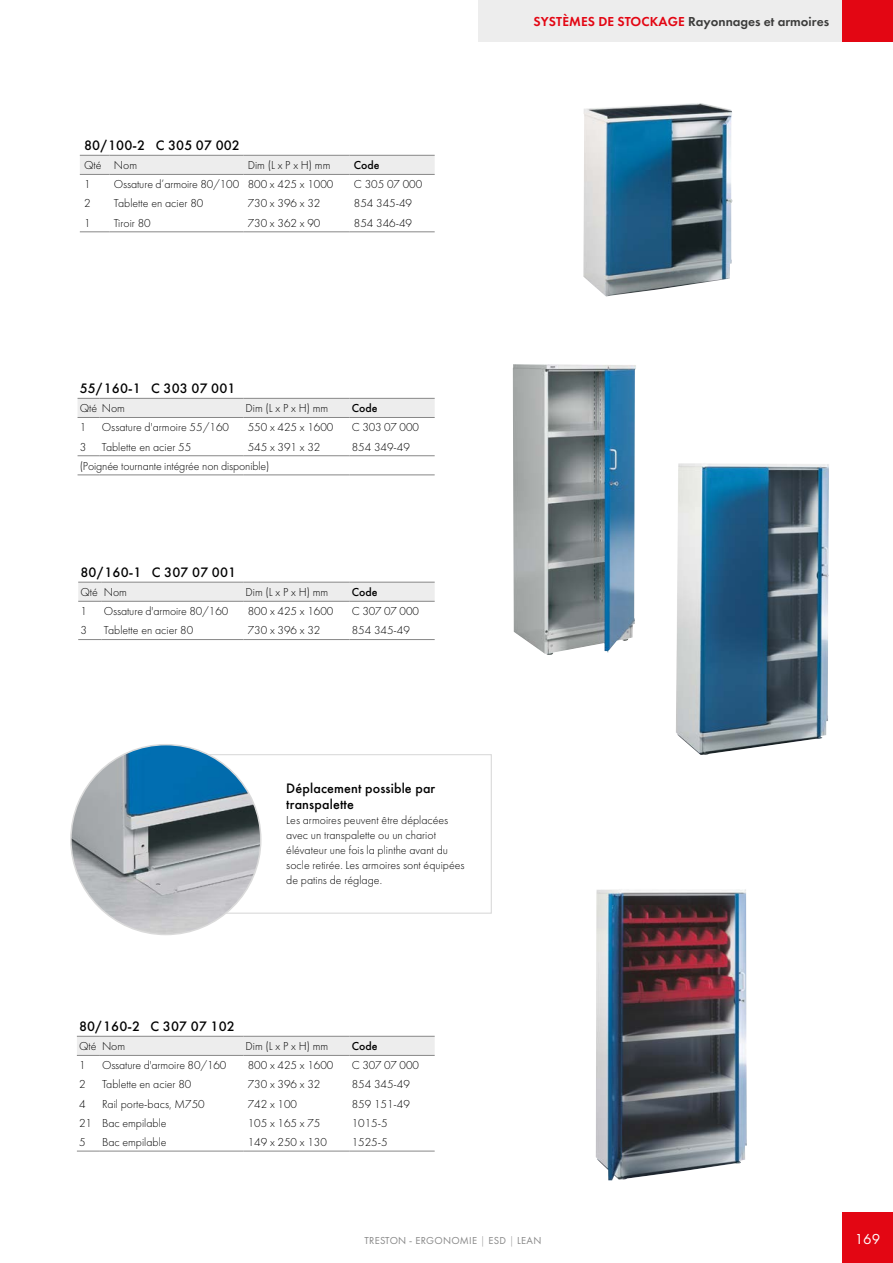
<style>
.page{position:relative;width:893px;height:1263px;background:#fff}
.page>*{position:absolute;margin:0;border:0;box-sizing:border-box;transform-origin:0 0}
.t1{font:15px "Futura";color:#fff}
.t2{font:500 14.25px/16.5px "Futura";letter-spacing:.01em;color:#000}
.t3{font:13.5px "Futura Demi";color:#3c3c3b}
.t4{font:300 12px/15px "Futura";color:#000}
.t5{font:500 12px "Futura";color:#000}
.t6{font:10.5px "Futura";letter-spacing:.025em;color:#878787}
.s1{color:#e30613}
.s2{font-weight:300}
</style>
<div class="page">
<img style="left:583px;top:103px;width:150px;height:193px">
<img style="left:513px;top:364px;width:123px;height:291px">
<img style="left:676px;top:463px;width:153px;height:292px">
<div style="left:207px;top:754px;width:285px;height:160px;border:1px solid #dadada"></div>
<img style="left:71px;top:745px;width:190px;height:189px;border-radius:95px">
<img style="left:596px;top:889px;width:151px;height:291px">
<div style="left:842px;top:1212px;width:51px;height:51px;background:#e30613"></div>
<div style="left:478px;top:0;width:415px;height:42px;background:#ededed"></div>
<div style="left:842px;top:0;width:51px;height:42px;background:#e30613"></div>
<div style="left:80px;top:156px;width:355px;height:18px;background:#ededed"></div>
<hr style="left:80px;top:155px;width:30px;height:1px;background:#878787">
<hr style="left:110px;top:155px;width:133px;height:1px;background:#878787">
<hr style="left:243px;top:155px;width:107px;height:1px;background:#878787">
<hr style="left:350px;top:155px;width:85px;height:1px;background:#878787">
<hr style="left:80px;top:174px;width:30px;height:1px;background:#878787">
<hr style="left:110px;top:174px;width:133px;height:1px;background:#878787">
<hr style="left:243px;top:174px;width:107px;height:1px;background:#878787">
<hr style="left:350px;top:174px;width:85px;height:1px;background:#878787">
<hr style="left:80px;top:231px;width:30px;height:1px;background:#878787">
<hr style="left:110px;top:231px;width:133px;height:1px;background:#878787">
<hr style="left:243px;top:231px;width:107px;height:1px;background:#878787">
<hr style="left:350px;top:231px;width:85px;height:1px;background:#878787">
<div style="left:78px;top:398px;width:357px;height:20px;background:#ededed"></div>
<hr style="left:100px;top:417px;width:143px;height:1px;background:#878787">
<hr style="left:243px;top:417px;width:107px;height:1px;background:#878787">
<hr style="left:350px;top:417px;width:85px;height:1px;background:#878787">
<svg style="left:78px;top:455px;width:22px;height:1px"></svg>
<hr style="left:100px;top:455px;width:143px;height:1px;background:#878787">
<hr style="left:243px;top:455px;width:107px;height:1px;background:#878787">
<hr style="left:350px;top:455px;width:85px;height:1px;background:#878787">
<svg style="left:78px;top:474px;width:22px;height:1px"></svg>
<hr style="left:100px;top:474px;width:143px;height:1px;background:#878787">
<hr style="left:243px;top:474px;width:107px;height:1px;background:#878787">
<hr style="left:350px;top:474px;width:85px;height:1px;background:#878787">
<svg style="left:78px;top:582px;width:357px;height:20px;background:#e8e8e8"></svg>
<hr style="left:102px;top:601px;width:141px;height:1px;background:#878787">
<hr style="left:243px;top:601px;width:107px;height:1px;background:#878787">
<hr style="left:350px;top:601px;width:85px;height:1px;background:#878787">
<svg style="left:78px;top:639px;width:24px;height:1px"></svg>
<hr style="left:102px;top:639px;width:141px;height:1px;background:#878787">
<hr style="left:243px;top:639px;width:107px;height:1px;background:#878787">
<hr style="left:350px;top:639px;width:85px;height:1px;background:#878787">
<svg style="left:77px;top:1036px;width:358px;height:20px;background:#e8e8e8"></svg>
<hr style="left:100px;top:1055px;width:143px;height:1px;background:#878787">
<hr style="left:243px;top:1055px;width:107px;height:1px;background:#878787">
<hr style="left:350px;top:1055px;width:85px;height:1px;background:#878787">
<svg style="left:77px;top:1151px;width:23px;height:1px"></svg>
<hr style="left:100px;top:1151px;width:143px;height:1px;background:#878787">
<hr style="left:243px;top:1151px;width:107px;height:1px;background:#878787">
<hr style="left:350px;top:1151px;width:85px;height:1px;background:#878787">
<p class="t2" style="left:84px;top:137px;width:157px">80/100-2 C 305 07 002</p>
<p class="t4" style="left:84px;top:158px;width:54px">Qté Nom</p>
<p class="t4" style="left:248px;top:158px;width:84px">Dim (L x P x H) mm</p>
<p class="t5" style="left:354px;top:158px;width:27px">Code</p>
<p class="t4" style="left:84px;top:177px;width:8px">1</p>
<p class="t4" style="left:114px;top:177px;width:221px">Ossature d’armoire 80/100 800 x 425 x 1000</p>
<p class="t4" style="left:354px;top:177px;width:70px">C 305 07 000</p>
<p class="t4" style="left:84px;top:196px;width:8px">2</p>
<p class="t4" style="left:114px;top:196px;width:91px">Tablette en acier 80</p>
<p class="t4" style="left:248px;top:196px;width:74px">730 x 396 x 32</p>
<p class="t4" style="left:354px;top:196px;width:60px">854 345-49</p>
<p class="t4" style="left:84px;top:215px;width:8px">1</p>
<p class="t4" style="left:114px;top:215px;width:38px">Tiroir 80</p>
<p class="t4" style="left:248px;top:215px;width:74px">730 x 362 x 90</p>
<p class="t4" style="left:354px;top:215px;width:60px">854 346-49</p>
<p class="t2" style="left:80px;top:380px;width:157px">55/160-1 C 303 07 001</p>
<p class="t4" style="left:80px;top:401px;width:47px">Qté Nom</p>
<p class="t4" style="left:246px;top:401px;width:84px">Dim (L x P x H) mm</p>
<p class="t5" style="left:352px;top:401px;width:27px">Code</p>
<p class="t4" style="left:80px;top:420px;width:8px">1</p>
<p class="t4" style="left:102px;top:420px;width:129px">Ossature d'armoire 55/160</p>
<p class="t4" style="left:248px;top:420px;width:87px">550 x 425 x 1600</p>
<p class="t4" style="left:352px;top:420px;width:69px">C 303 07 000</p>
<p class="t4" style="left:80px;top:439px;width:8px">3</p>
<p class="t4" style="left:102px;top:439px;width:91px">Tablette en acier 55</p>
<p class="t4" style="left:248px;top:439px;width:74px">545 x 391 x 32</p>
<p class="t4" style="left:352px;top:439px;width:60px">854 349-49</p>
<p class="t4" style="left:80px;top:458px;width:191px">(Poignée tournante intégrée non disponible)</p>
<p class="t2" style="left:80px;top:564px;width:157px">80/160-1 C 307 07 001</p>
<p class="t4" style="left:80px;top:585px;width:48px">Qté Nom</p>
<p class="t4" style="left:246px;top:585px;width:84px">Dim (L x P x H) mm</p>
<p class="t5" style="left:352px;top:585px;width:27px">Code</p>
<p class="t4" style="left:80px;top:604px;width:8px">1</p>
<p class="t4" style="left:104px;top:604px;width:126px">Ossature d'armoire 80/160</p>
<p class="t4" style="left:248px;top:604px;width:87px">800 x 425 x 1600</p>
<p class="t4" style="left:352px;top:604px;width:69px">C 307 07 000</p>
<p class="t4" style="left:80px;top:623px;width:8px">3</p>
<p class="t4" style="left:104px;top:623px;width:91px">Tablette en acier 80</p>
<p class="t4" style="left:248px;top:623px;width:74px">730 x 396 x 32</p>
<p class="t4" style="left:352px;top:623px;width:60px">854 345-49</p>
<p class="t2" style="left:286px;top:780px;width:150px">Déplacement possible par transpalette</p>
<p class="t4" style="left:286px;top:813px;width:180px">Les armoires peuvent être déplacées avec un transpalette ou un chariot élévateur une fois la plinthe avant du socle retirée. Les armoires sont équipées de patins de réglage.</p>
<p class="t2" style="left:79px;top:1018px;width:157px">80/160-2 C 307 07 102</p>
<p class="t4" style="left:79px;top:1039px;width:48px">Qté Nom</p>
<p class="t4" style="left:246px;top:1039px;width:84px">Dim (L x P x H) mm</p>
<p class="t5" style="left:352px;top:1039px;width:27px">Code</p>
<p class="t4" style="left:79px;top:1058px;width:8px">1</p>
<p class="t4" style="left:102px;top:1058px;width:126px">Ossature d'armoire 80/160</p>
<p class="t4" style="left:248px;top:1058px;width:87px">800 x 425 x 1600</p>
<p class="t4" style="left:352px;top:1058px;width:69px">C 307 07 000</p>
<p class="t4" style="left:79px;top:1077px;width:8px">2</p>
<p class="t4" style="left:102px;top:1077px;width:91px">Tablette en acier 80</p>
<p class="t4" style="left:248px;top:1077px;width:74px">730 x 396 x 32</p>
<p class="t4" style="left:352px;top:1077px;width:60px">854 345-49</p>
<p class="t4" style="left:79px;top:1096px;width:8px">4</p>
<p class="t4" style="left:102px;top:1096px;width:104px">Rail porte-bacs, M750</p>
<p class="t4" style="left:248px;top:1096px;width:51px">742 x 100</p>
<p class="t4" style="left:352px;top:1096px;width:60px">859 151-49</p>
<p class="t4" style="left:79px;top:1115px;width:89px">21 Bac empilable</p>
<p class="t4" style="left:248px;top:1115px;width:74px">105 x 165 x 75</p>
<p class="t4" style="left:352px;top:1115px;width:37px">1015-5</p>
<p class="t4" style="left:79px;top:1134px;width:8px">5</p>
<p class="t4" style="left:102px;top:1134px;width:66px">Bac empilable</p>
<p class="t4" style="left:248px;top:1134px;width:81px">149 x 250 x 130</p>
<p class="t4" style="left:352px;top:1134px;width:37px">1525-5</p>
<p class="t3" style="left:533px;top:13px;width:297px"><span class="s1">SYSTÈMES DE STOCKAGE</span> Rayonnages et armoires</p>
<p class="t6" style="left:364px;top:1234px;width:178px">TRESTON - ERGONOMIE <span class="s2">|</span> ESD <span class="s2">|</span> LEAN</p>
<p class="t1" style="left:855px;top:1230px;width:27px">169</p>
</div>
